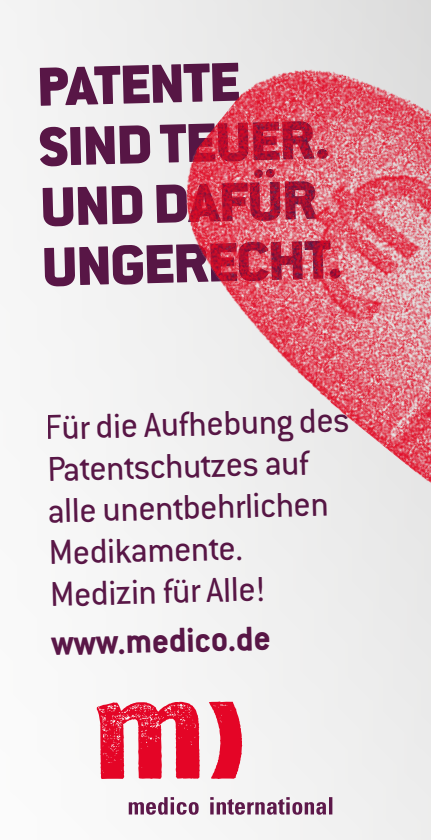
<style>
.page{position:relative;width:431px;height:840px;background:#fff}
.page>*{position:absolute;margin:0;border:0;box-sizing:border-box;transform-origin:0 0}
.t1{font:900 60px/60px "Conduit ITC Std";color:#5d184a}
.t2{font:38px/41.6px "Conduit ITC Std";color:#5d184a}
.t3{font:700 38px "Conduit ITC Std";color:#5d184a}
</style>
<div class="page">
<img style="left:0;top:0;width:431px;height:839px">
<h1 class="t1" style="left:35px;top:58px;width:302px;rotate:-2deg">PATENTE<br>SIND TEUER.<br>UND DAFÜR<br>UNGERECHT.</h1>
<p class="t2" style="left:45px;top:404px;width:305px;rotate:-1deg">Für die Aufhebung des<br>Patentschutzes auf alle unentbehrlichen<br>Medikamente.<br>Medizin für Alle!</p>
<p class="t3" style="left:51px;top:619px;width:221px;rotate:-1deg">www.medico.de</p>
</div>
